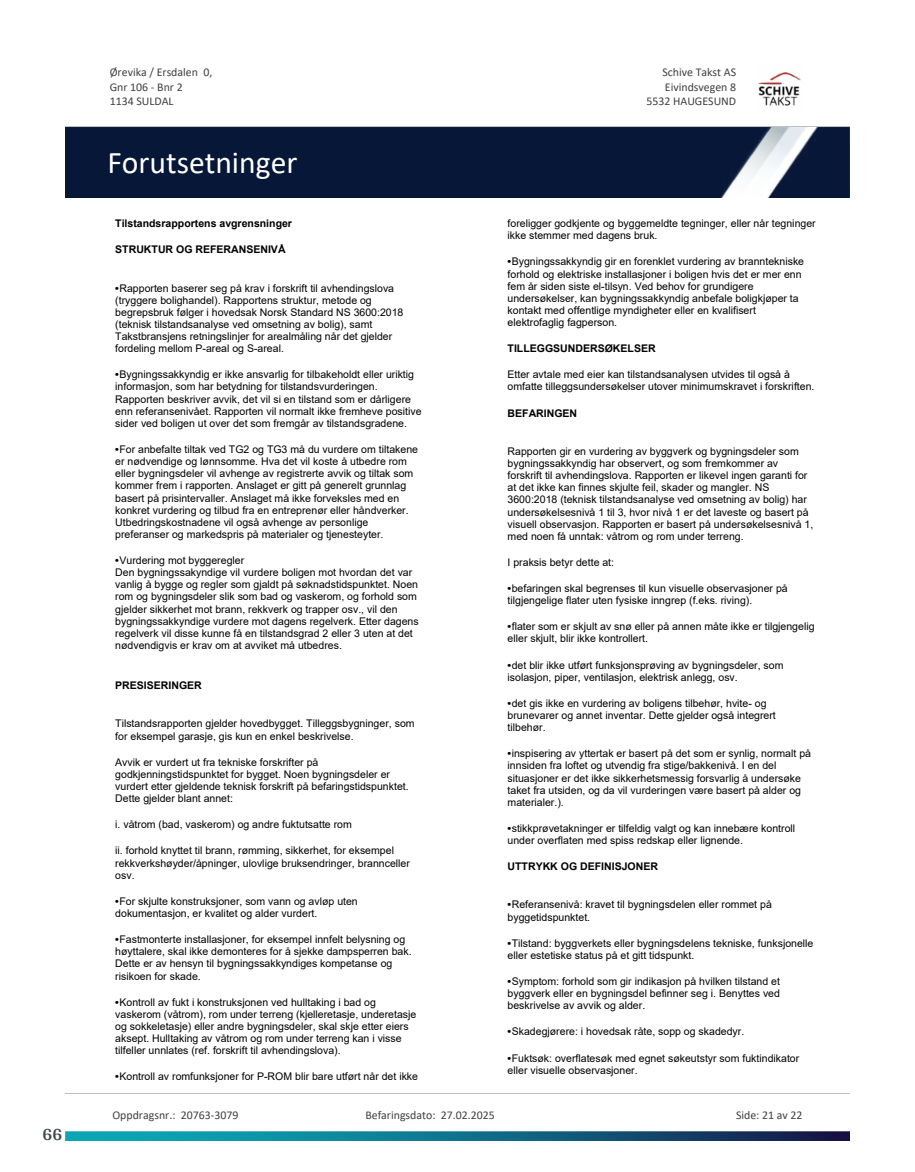
<style>
.page{position:relative;width:915px;height:1172px;background:#fff}
.page>*{position:absolute;margin:0;border:0;box-sizing:border-box;transform-origin:0 0}
.t1{font:31.65px "Calibri";color:#fff}
.t2{font:700 18px "Arya";color:#414749}
.t3{font:11.85px/14.5px "Calibri";color:#404040}
.t4{font:10.5px/12.1px "Arial";color:#000}
.t5{font:700 10.5px "Arial";color:#000}
.s1{font-weight:700}
</style>
<div class="page">
<div style="left:65px;top:128px;width:784px;height:70px;background:#071738"></div>
<img style="left:758px;top:72px;width:43px;height:34px">
<hr style="left:65px;top:127px;width:784px;height:1px;background:#c0c0c0">
<hr style="left:65px;top:1093px;width:784px;height:1px;background:#c0c0c0">
<img style="left:65px;top:1131px;width:784px;height:9px">
<h2 class="t2" style="left:43px;top:1123px;width:21px">66</h2>
<p class="t3" style="left:110px;top:65px;width:104px">Ørevika / Ersdalen 0,<br>Gnr 106 - Bnr 2<br>1134 SULDAL</p>
<p class="t3" style="left:662px;top:65px;width:75px">Schive Takst AS</p>
<p class="t3" style="left:664px;top:79px;width:73px">Eivindsvegen 8</p>
<p class="t3" style="left:646px;top:94px;width:91px">5532 HAUGESUND</p>
<h1 class="t1" style="left:107px;top:141px;width:191px">Forutsetninger</h1>
<p class="t5" style="left:115px;top:216px;width:178px">Tilstandsrapportens avgrensninger</p>
<p class="t5" style="left:115px;top:242px;width:172px">STRUKTUR OG REFERANSENIVÅ</p>
<p class="t4" style="left:115px;top:282px;width:289px"><span class="s1">•</span>Rapporten baserer seg på krav i forskrift til avhendingslova (tryggere bolighandel). Rapportens struktur, metode og begrepsbruk følger i hovedsak Norsk Standard NS 3600:2018 (teknisk tilstandsanalyse ved omsetning av bolig), samt Takstbransjens retningslinjer for arealmåling når det gjelder fordeling mellom P-areal og S-areal.</p>
<p class="t4" style="left:115px;top:368px;width:308px"><span class="s1">•</span>Bygningssakkyndig er ikke ansvarlig for tilbakeholdt eller uriktig informasjon, som har betydning for tilstandsvurderingen.<br>Rapporten beskriver avvik, det vil si en tilstand som er dårligere enn referansenivået. Rapporten vil normalt ikke fremheve positive sider ved boligen ut over det som fremgår av tilstandsgradene.</p>
<p class="t4" style="left:115px;top:443px;width:304px"><span class="s1">•</span>For anbefalte tiltak ved TG2 og TG3 må du vurdere om tiltakene er nødvendige og lønnsomme. Hva det vil koste å utbedre rom eller bygningsdeler vil avhenge av registrerte avvik og tiltak som kommer frem i rapporten. Anslaget er gitt på generelt grunnlag basert på prisintervaller. Anslaget må ikke forveksles med en konkret vurdering og tilbud fra en entreprenør eller håndverker.<br>Utbedringskostnadene vil også avhenge av personlige preferanser og markedspris på materialer og tjenesteyter.</p>
<p class="t4" style="left:115px;top:554px;width:305px"><span class="s1">•</span>Vurdering mot byggeregler<br>Den bygningssakyndige vil vurdere boligen mot hvordan det var vanlig å bygge og regler som gjaldt på søknadstidspunktet. Noen rom og bygningsdeler slik som bad og vaskerom, og forhold som gjelder sikkerhet mot brann, rekkverk og trapper osv., vil den bygningssakkyndige vurdere mot dagens regelverk. Etter dagens regelverk vil disse kunne få en tilstandsgrad 2 eller 3 uten at det nødvendigvis er krav om at avviket må utbedres.</p>
<p class="t5" style="left:115px;top:678px;width:88px">PRESISERINGER</p>
<p class="t4" style="left:115px;top:718px;width:301px">Tilstandsrapporten gjelder hovedbygget. Tilleggsbygninger, som for eksempel garasje, gis kun en enkel beskrivelse.</p>
<p class="t4" style="left:115px;top:756px;width:295px">Avvik er vurdert ut fra tekniske forskrifter på godkjenningstidspunktet for bygget. Noen bygningsdeler er vurdert etter gjeldende teknisk forskrift på befaringstidspunktet.<br>Dette gjelder blant annet:</p>
<p class="t4" style="left:115px;top:818px;width:238px">i. våtrom (bad, vaskerom) og andre fuktutsatte rom</p>
<p class="t4" style="left:115px;top:844px;width:296px">ii. forhold knyttet til brann, rømming, sikkerhet, for eksempel rekkverkshøyder/åpninger, ulovlige bruksendringer, brannceller osv.</p>
<p class="t4" style="left:115px;top:895px;width:244px"><span class="s1">•</span>For skjulte konstruksjoner, som vann og avløp uten dokumentasjon, er kvalitet og alder vurdert.</p>
<p class="t4" style="left:115px;top:933px;width:298px"><span class="s1">•</span>Fastmonterte installasjoner, for eksempel innfelt belysning og høyttalere, skal ikke demonteres for å sjekke dampsperren bak.<br>Dette er av hensyn til bygningssakkyndiges kompetanse og risikoen for skade.</p>
<p class="t4" style="left:115px;top:996px;width:302px"><span class="s1">•</span>Kontroll av fukt i konstruksjonen ved hulltaking i bad og vaskerom (våtrom), rom under terreng (kjelleretasje, underetasje og sokkeletasje) eller andre bygningsdeler, skal skje etter eiers aksept. Hulltaking av våtrom og rom under terreng kan i visse tilfeller unnlates (ref. forskrift til avhendingslova).</p>
<p class="t4" style="left:115px;top:1070px;width:304px"><span class="s1">•</span>Kontroll av romfunksjoner for P-ROM blir bare utført når det ikke</p>
<p class="t4" style="left:507px;top:217px;width:309px">foreligger godkjente og byggemeldte tegninger, eller når tegninger ikke stemmer med dagens bruk.</p>
<p class="t4" style="left:507px;top:256px;width:298px"><span class="s1">•</span>Bygningssakkyndig gir en forenklet vurdering av branntekniske forhold og elektriske installasjoner i boligen hvis det er mer enn fem år siden siste el-tilsyn. Ved behov for grundigere undersøkelser, kan bygningssakkyndig anbefale boligkjøper ta kontakt med offentlige myndigheter eller en kvalifisert elektrofaglig fagperson.</p>
<p class="t5" style="left:507px;top:341px;width:149px">TILLEGGSUNDERSØKELSER</p>
<p class="t4" style="left:507px;top:368px;width:308px">Etter avtale med eier kan tilstandsanalysen utvides til også å omfatte tilleggsundersøkelser utover minimumskravet i forskriften.</p>
<p class="t5" style="left:507px;top:405px;width:71px">BEFARINGEN</p>
<p class="t4" style="left:507px;top:445px;width:307px">Rapporten gir en vurdering av byggverk og bygningsdeler som bygningssakkyndig har observert, og som fremkommer av forskrift til avhendingslova. Rapporten er likevel ingen garanti for at det ikke kan finnes skjulte feil, skader og mangler. NS 3600:2018 (teknisk tilstandsanalyse ved omsetning av bolig) har undersøkelsesnivå 1 til 3, hvor nivå 1 er det laveste og basert på visuell observasjon. Rapporten er basert på undersøkelsesnivå 1, med noen få unntak: våtrom og rom under terreng.</p>
<p class="t4" style="left:507px;top:556px;width:108px">I praksis betyr dette at:</p>
<p class="t4" style="left:507px;top:582px;width:281px"><span class="s1">•</span>befaringen skal begrenses til kun visuelle observasjoner på tilgjengelige flater uten fysiske inngrep (f.eks. riving).</p>
<p class="t4" style="left:507px;top:620px;width:308px"><span class="s1">•</span>flater som er skjult av snø eller på annen måte ikke er tilgjengelig eller skjult, blir ikke kontrollert.</p>
<p class="t4" style="left:507px;top:659px;width:277px"><span class="s1">•</span>det blir ikke utført funksjonsprøving av bygningsdeler, som isolasjon, piper, ventilasjon, elektrisk anlegg, osv.</p>
<p class="t4" style="left:507px;top:697px;width:270px"><span class="s1">•</span>det gis ikke en vurdering av boligens tilbehør, hvite- og brunevarer og annet inventar. Dette gjelder også integrert tilbehør.</p>
<p class="t4" style="left:507px;top:747px;width:305px"><span class="s1">•</span>inspisering av yttertak er basert på det som er synlig, normalt på innsiden fra loftet og utvendig fra stige/bakkenivå. I en del situasjoner er det ikke sikkerhetsmessig forsvarlig å undersøke taket fra utsiden, og da vil vurderingen være basert på alder og materialer.).</p>
<p class="t4" style="left:507px;top:822px;width:289px"><span class="s1">•</span>stikkprøvetakninger er tilfeldig valgt og kan innebære kontroll under overflaten med spiss redskap eller lignende.</p>
<p class="t5" style="left:507px;top:859px;width:152px">UTTRYKK OG DEFINISJONER</p>
<p class="t4" style="left:507px;top:899px;width:266px"><span class="s1">•</span>Referansenivå: kravet til bygningsdelen eller rommet på byggetidspunktet.</p>
<p class="t4" style="left:507px;top:937px;width:307px"><span class="s1">•</span>Tilstand: byggverkets eller bygningsdelens tekniske, funksjonelle eller estetiske status på et gitt tidspunkt.</p>
<p class="t4" style="left:507px;top:975px;width:274px;text-align:justify"><span class="s1">•</span>Symptom: forhold som gir indikasjon på hvilken tilstand et byggverk eller en bygningsdel befinner seg i. Benyttes ved beskrivelse av avvik og alder.</p>
<p class="t4" style="left:507px;top:1025px;width:238px"><span class="s1">•</span>Skadegjørere: i hovedsak råte, sopp og skadedyr.</p>
<p class="t4" style="left:507px;top:1052px;width:293px"><span class="s1">•</span>Fuktsøk: overflatesøk med egnet søkeutstyr som fuktindikator eller visuelle observasjoner.</p>
<p class="t3" style="left:112px;top:1107px;width:127px">Oppdragsnr.: 20763-3079</p>
<p class="t3" style="left:365px;top:1107px;width:131px">Befaringsdato: 27.02.2025</p>
<p class="t3" style="left:735px;top:1107px;width:68px">Side: 21 av 22</p>
</div>
